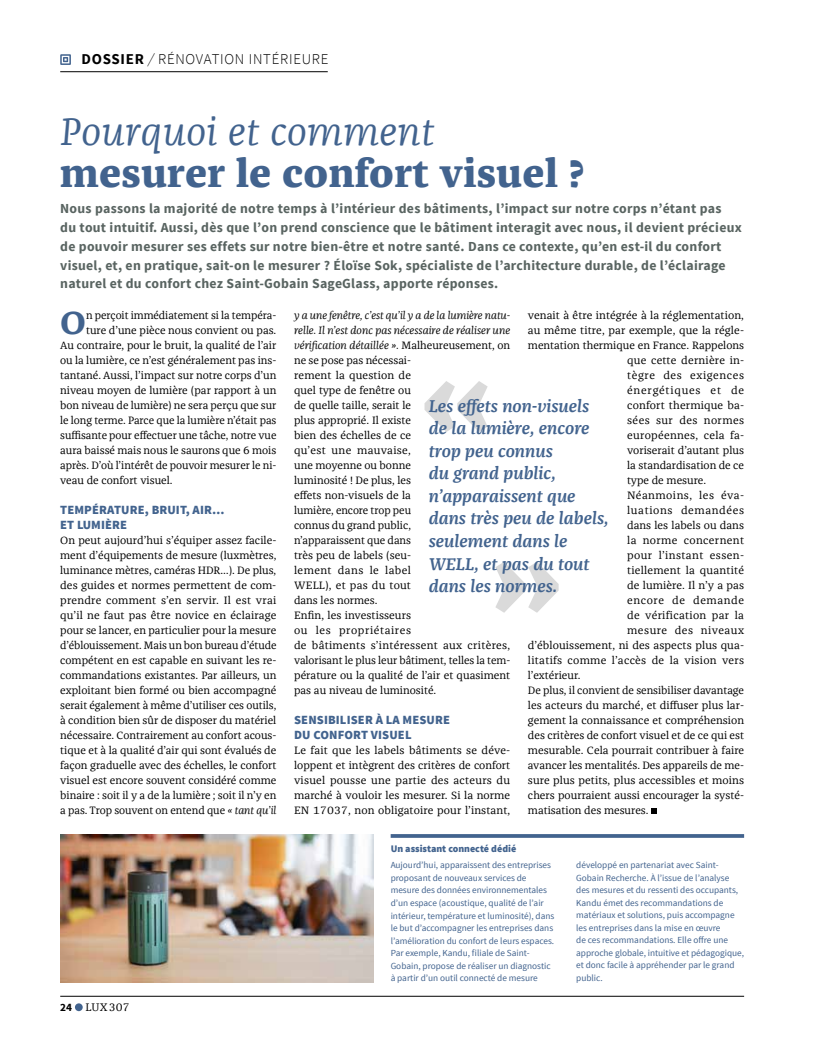
<style>
.page{position:relative;width:815px;height:1053px;background:#fff}
.page>*{position:absolute;margin:0;border:0;box-sizing:border-box;transform-origin:0 0}
.t1{font:800 125px "Franziska Offc";color:#dadada}
.t2{font:800 40px "Franziska Offc";letter-spacing:.01em;color:#42638e}
.t3{font:italic 40px "Franziska Offc";letter-spacing:.01em;color:#42638e}
.t4{font:700 33.5px "Franziska Offc";color:#42638e}
.t5{font:italic 600 17.5px/22.5px "Franziska Offc";color:#42638e}
.t6{font:300 15px "Source Sans Pro";letter-spacing:.05em;color:#000}
.t7{font:700 13.75px/18.8px "Source Sans Pro";letter-spacing:.02em;color:#596461}
.t8{font:900 12.5px/15px "Source Sans Pro";letter-spacing:.01em;color:#42638e}
.t9{font:11.25px "Franziska Offc";color:#000}
.t10{font:11px/15px "Franziska Offc";color:#000;text-align:justify}
.t11{font:11px "Franziska Offc";letter-spacing:.025em;color:#000}
.t12{font:11px "Franziska Offc";letter-spacing:.02em;color:#000}
.t13{font:11px "Franziska Offc";letter-spacing:.035em;color:#000}
.t14{font:11px "Franziska Offc";letter-spacing:.05em;color:#000}
.t15{font:11px "Franziska Offc";letter-spacing:.04em;color:#000}
.t16{font:11px "Franziska Offc";letter-spacing:.055em;color:#000}
.t17{font:11px "Franziska Offc";letter-spacing:.03em;color:#000}
.t18{font:11px "Franziska Offc";letter-spacing:.065em;color:#000}
.t19{font:11px "Franziska Offc";letter-spacing:.045em;color:#000}
.t20{font:900 10px "Source Sans Pro";color:#42638e}
.t21{font:9.25px/12.5px "Source Sans Pro";color:#42638e}
.s1{font-weight:700}
.s2{font-style:italic}
.s3{font-family:"Source Sans Pro";font-weight:700}
</style>
<div class="page">
<img style="left:60px;top:834px;width:313px;height:147px">
<svg style="left:651px;top:808px;width:6px;height:6px"></svg>
<hr style="left:391px;top:834px;width:353px;height:3px;background:#42638e">
<hr style="left:60px;top:71px;width:268px;height:1px;background:#000">
<svg style="left:60px;top:54px;width:11px;height:11px"></svg>
<div style="left:75px;top:1003px;width:8px;height:8px;background:#42638e;border-radius:50%"></div>
<hr style="left:60px;top:995px;width:684px;height:1px;background:#000">
<h3 class="t6" style="left:81px;top:50px;width:249px"><span class="s1">DOSSIER</span> <span class="s2">/</span> RÉNOVATION INTÉRIEURE</h3>
<h2 class="t3" style="left:60px;top:109px;width:376px">Pourquoi et comment</h2>
<h2 class="t2" style="left:60px;top:151px;width:525px">mesurer le confort visuel ?</h2>
<p class="t7" style="left:60px;top:200px;width:683px">Nous passons la majorité de notre temps à l’intérieur des bâtiments, l’impact sur notre corps n’étant pas<br>du tout intuitif. Aussi, dès que l’on prend conscience que le bâtiment interagit avec nous, il devient précieux de pouvoir mesurer ses effets sur notre bien-être et notre santé. Dans ce contexte, qu’en est-il du confort visuel, et, en pratique, sait-on le mesurer ? Éloïse Sok, spécialiste de l’architecture durable, de l’éclairage naturel et du confort chez Saint-Gobain SageGlass, apporte réponses.</p>
<h3 class="t4" style="left:60px;top:303px;width:27px">O</h3>
<p class="t10" style="left:86px;top:308px;width:192px">n perçoit immédiatement si la tempéra-</p>
<p class="t10" style="left:294px;top:308px;width:218px;text-align:left"><span class="s2">y a une fenêtre, c’est qu’il y a de la lumière natu&shy;relle. Il n’est donc pas nécessaire de réaliser une vérification détaillée ».</span> Malheureusement, on ne se pose pas nécessai-<br>rement la question de<br>quel type de fenêtre ou<br>de quelle taille, serait le<br>plus approprié. Il existe<br>bien des échelles de ce<br>qu’est une mauvaise,<br>une moyenne ou bonne<br>luminosité ! De plus, les<br>effets non-visuels de la<br>lumière, encore trop peu<br>connus du grand public,<br>n’apparaissent que dans<br>très peu de labels (seu-<br>lement dans le label<br>WELL), et pas du tout<br>dans les normes.<br>Enfin, les investisseurs<br>ou les propriétaires<br>de bâtiments s’intéressent aux critères, valorisant le plus leur bâtiment, telles la tem&shy;pérature ou la qualité de l’air et quasiment pas au niveau de luminosité.</p>
<p class="t8" style="left:294px;top:712px;width:157px">SENSIBILISER À LA MESURE<br>DU CONFORT VISUEL</p>
<p class="t10" style="left:294px;top:743px;width:218px">Le fait que les labels bâtiments se déve&shy;loppent et intègrent des critères de confort visuel pousse une partie des acteurs du marché à vouloir les mesurer. Si la norme EN 17037, non obligatoire pour l’instant,</p>
<p class="t10" style="left:528px;top:308px;width:217px">venait à être intégrée à la réglementation,</p>
<p class="t10" style="left:528px;top:323px;width:218px">au même titre, par exemple, que la régle-</p>
<p class="t10" style="left:528px;top:338px;width:218px">mentation thermique en France. Rappelons</p>
<p class="t12" style="left:627px;top:354px;width:118px">que cette dernière in-</p>
<p class="t14" style="left:627px;top:369px;width:118px">tègre des exigences</p>
<p class="t18" style="left:627px;top:384px;width:118px">énergétiques et de</p>
<p class="t10" style="left:627px;top:398px;width:118px">confort thermique ba-</p>
<p class="t13" style="left:627px;top:414px;width:118px">sées sur des normes</p>
<p class="t11" style="left:627px;top:429px;width:118px">européennes, cela fa-</p>
<p class="t10" style="left:627px;top:443px;width:118px">voriserait d’autant plus</p>
<p class="t10" style="left:627px;top:458px;width:118px">la standardisation de ce</p>
<p class="t10" style="left:627px;top:473px;width:81px">type de mesure.</p>
<p class="t15" style="left:627px;top:489px;width:118px">Néanmoins, les éva-</p>
<p class="t16" style="left:627px;top:504px;width:118px">luations demandées</p>
<p class="t10" style="left:627px;top:518px;width:118px">dans les labels ou dans</p>
<p class="t17" style="left:627px;top:534px;width:118px">la norme concernent</p>
<p class="t13" style="left:627px;top:549px;width:118px">pour l’instant essen-</p>
<p class="t12" style="left:627px;top:564px;width:118px">tiellement la quantité</p>
<p class="t10" style="left:627px;top:578px;width:118px">de lumière. Il n’y a pas</p>
<p class="t14" style="left:627px;top:594px;width:118px">encore de demande</p>
<p class="t11" style="left:627px;top:609px;width:118px">de vérification par la</p>
<p class="t19" style="left:627px;top:624px;width:118px">mesure des niveaux</p>
<p class="t10" style="left:528px;top:638px;width:218px">d’éblouissement, ni des aspects plus qua-</p>
<p class="t11" style="left:528px;top:654px;width:218px">litatifs comme l’accès de la vision vers</p>
<p class="t10" style="left:528px;top:668px;width:54px">l’extérieur.</p>
<p class="t10" style="left:528px;top:683px;width:218px">De plus, il convient de sensibiliser davantage</p>
<p class="t10" style="left:528px;top:698px;width:218px">les acteurs du marché, et diffuser plus lar-</p>
<p class="t10" style="left:528px;top:713px;width:218px">gement la connaissance et compréhension</p>
<p class="t10" style="left:528px;top:728px;width:218px">des critères de confort visuel et de ce qui est</p>
<p class="t10" style="left:528px;top:743px;width:218px">mesurable. Cela pourrait contribuer à faire</p>
<p class="t10" style="left:528px;top:758px;width:218px">avancer les mentalités. Des appareils de me-</p>
<p class="t10" style="left:528px;top:773px;width:218px">sure plus petits, plus accessibles et moins</p>
<p class="t10" style="left:528px;top:788px;width:218px">chers pourraient aussi encourager la systé-</p>
<p class="t10" style="left:528px;top:803px;width:122px">matisation des mesures.</p>
<p class="t10" style="left:86px;top:323px;width:192px">ture d’une pièce nous convient ou pas.</p>
<p class="t10" style="left:60px;top:338px;width:218px">Au contraire, pour le bruit, la qualité de l’air</p>
<p class="t10" style="left:60px;top:353px;width:218px">ou la lumière, ce n’est généralement pas ins-</p>
<p class="t10" style="left:60px;top:368px;width:218px">tantané. Aussi, l’impact sur notre corps d’un</p>
<p class="t10" style="left:60px;top:383px;width:218px">niveau moyen de lumière (par rapport à un</p>
<p class="t10" style="left:60px;top:398px;width:218px">bon niveau de lumière) ne sera perçu que sur</p>
<p class="t10" style="left:60px;top:413px;width:218px">le long terme. Parce que la lumière n’était pas</p>
<p class="t10" style="left:60px;top:428px;width:218px">suffisante pour effectuer une tâche, notre vue</p>
<p class="t10" style="left:60px;top:443px;width:218px">aura baissé mais nous le saurons que 6 mois</p>
<p class="t10" style="left:60px;top:458px;width:218px">après. D’où l’intérêt de pouvoir mesurer le ni-</p>
<p class="t10" style="left:60px;top:473px;width:114px">veau de confort visuel.</p>
<p class="t8" style="left:60px;top:502px;width:166px">TEMPÉRATURE, BRUIT, AIR…<br>ET LUMIÈRE</p>
<p class="t10" style="left:60px;top:533px;width:218px">On peut aujourd’hui s’équiper assez facile&shy;ment d’équipements de mesure (luxmètres, luminance mètres, caméras HDR…). De plus, des guides et normes permettent de com&shy;prendre comment s’en servir. Il est vrai qu’il ne faut pas être novice en éclairage pour se lancer, en particulier pour la mesure d’éblouissement. Mais un bon bureau d’étude compétent en est capable en suivant les re&shy;commandations existantes. Par ailleurs, un exploitant bien formé ou bien accompagné serait également à même d’utiliser ces outils, à condition bien sûr de disposer du matériel nécessaire. Contrairement au confort acous&shy;tique et à la qualité d’air qui sont évalués de façon graduelle avec des échelles, le confort visuel est encore souvent considéré comme binaire : soit il y a de la lumière ; soit il n’y en a pas. Trop souvent on entend que <span class="s2">« tant qu’il</span></p>
<h1 class="t1" style="left:419px;top:325px;width:78px">«</h1>
<h3 class="t5" style="left:429px;top:395px;width:181px">Les effets non-visuels de la lumière, encore trop peu connus<br>du grand public, n’apparaissent que dans très peu de labels, seulement dans le<br>WELL, et pas du tout dans les normes.</h3>
<h1 class="t1" style="left:487px;top:506px;width:78px">»</h1>
<p class="t20" style="left:391px;top:842px;width:127px">Un assistant connecté dédié</p>
<p class="t9" style="left:60px;top:1000px;width:71px"><span class="s3">24</span> LUX307</p>
<p class="t21" style="left:391px;top:859px;width:165px">Aujourd’hui, apparaissent des entreprises proposant de nouveaux services de mesure des données environnementales d’un espace (acoustique, qualité de l’air intérieur, température et luminosité), dans le but d’accompagner les entreprises dans l’amélioration du confort de leurs espaces.<br>Par exemple, Kandu, filiale de Saint-Gobain, propose de réaliser un diagnostic à partir d’un outil connecté de mesure</p>
<p class="t21" style="left:576px;top:859px;width:169px">développé en partenariat avec Saint-Gobain Recherche. À l’issue de l’analyse des mesures et du ressenti des occupants, Kandu émet des recommandations de matériaux et solutions, puis accompagne les entreprises dans la mise en œuvre<br>de ces recommandations. Elle offre une approche globale, intuitive et pédagogique, et donc facile à appréhender par le grand public.</p>
</div>
